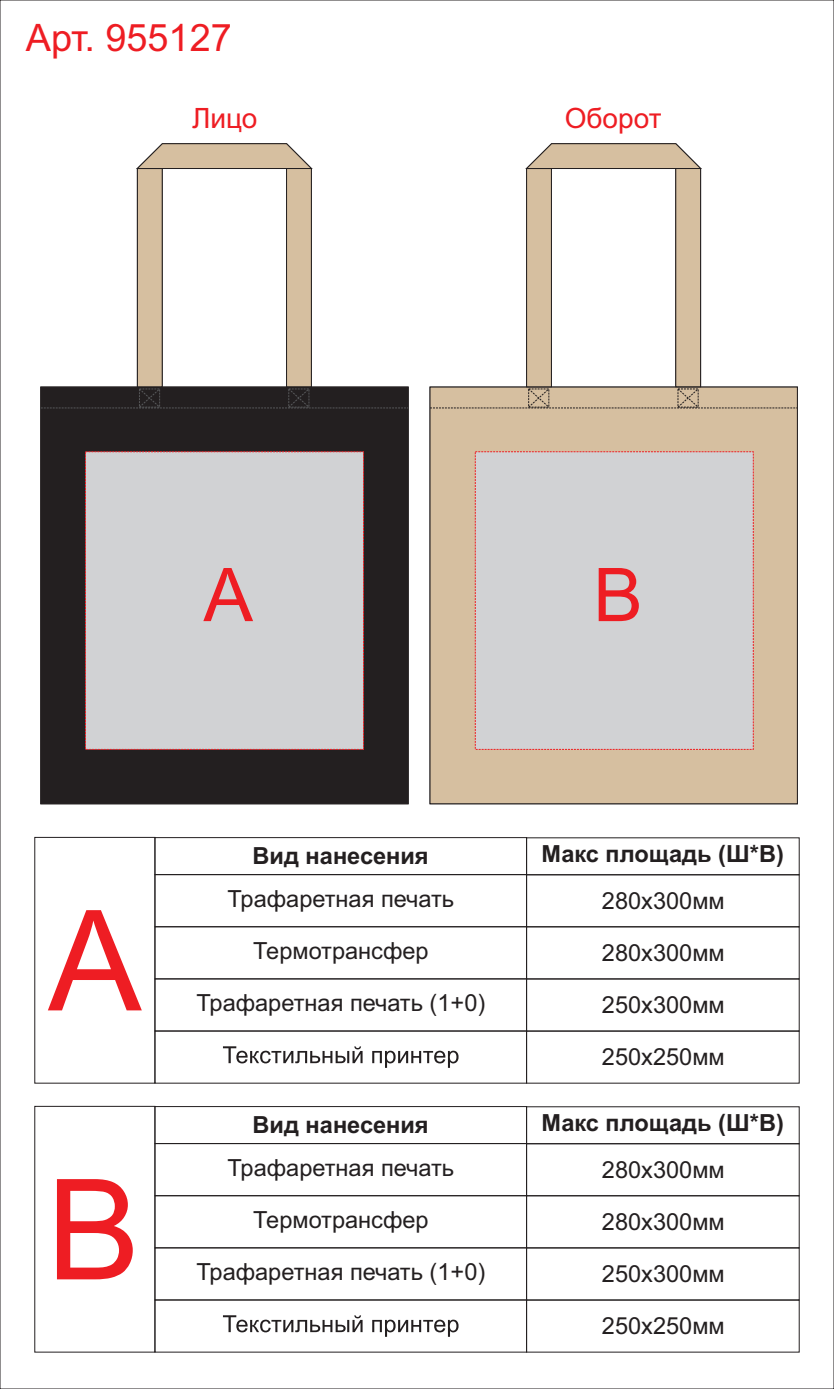
<style>
.page{position:relative;width:834px;height:1389px;background:#fff}
.page>*{position:absolute;margin:0;border:0;box-sizing:border-box;transform-origin:0 0}
.t1{font:140px "Arial";color:#ee1d23}
.t2{font:74.16px "Arial";color:#ee1d23}
.t3{font:37.83px "Arial";color:#ee1d23}
.t4{font:28px "Arial";color:#ee1d23}
.t5{font:23.55px "Arial";color:#231f20}
.t6{font:700 23.55px "Arial";color:#231f20}
</style>
<div class="page">
<div style="left:41px;top:409px;width:367px;height:395px;background:#231f20"></div>
<svg style="left:41px;top:143px;width:367px;height:266px"></svg>
<div style="left:430px;top:409px;width:367px;height:395px;background:#d6bfa0"></div>
<svg style="left:430px;top:143px;width:367px;height:266px"></svg>
<div style="left:155px;top:1106px;width:371px;height:38px;border:1px solid #231f20"></div>
<div style="left:155px;top:837px;width:371px;height:38px;border:1px solid #231f20"></div>
<div style="left:155px;top:1143px;width:371px;height:53px;border:1px solid #231f20"></div>
<div style="left:155px;top:874px;width:371px;height:53px;border:1px solid #231f20"></div>
<div style="left:155px;top:1248px;width:371px;height:52px;border:1px solid #231f20"></div>
<div style="left:155px;top:1300px;width:371px;height:52px;border:1px solid #231f20"></div>
<div style="left:155px;top:1031px;width:371px;height:52px;border:1px solid #231f20"></div>
<div style="left:526px;top:1143px;width:273px;height:53px;border:1px solid #231f20"></div>
<div style="left:526px;top:874px;width:273px;height:53px;border:1px solid #231f20"></div>
<div style="left:526px;top:1300px;width:273px;height:52px;border:1px solid #231f20"></div>
<div style="left:526px;top:1031px;width:273px;height:52px;border:1px solid #231f20"></div>
<div style="left:35px;top:1106px;width:120px;height:246px;border:1px solid #231f20"></div>
<div style="left:35px;top:837px;width:120px;height:246px;border:1px solid #231f20"></div>
<svg style="left:223px;top:1315px;width:235px;height:22px"></svg>
<svg style="left:223px;top:1046px;width:235px;height:22px"></svg>
<div style="left:155px;top:1195px;width:371px;height:53px;border:1px solid #231f20"></div>
<div style="left:155px;top:926px;width:371px;height:53px;border:1px solid #231f20"></div>
<div style="left:526px;top:1196px;width:273px;height:52px;border:1px solid #231f20"></div>
<div style="left:526px;top:927px;width:273px;height:52px;border:1px solid #231f20"></div>
<div style="left:475px;top:452px;width:278px;height:298px;background:#d1d2d4"></div>
<div style="left:85px;top:452px;width:278px;height:298px;background:#d1d2d4"></div>
<h3 class="t3" style="left:26px;top:23px;width:207px">Арт. 955127</h3>
<p class="t4" style="left:192px;top:108px;width:67px">Лицо</p>
<p class="t4" style="left:564px;top:107px;width:98px">Оборот</p>
<h2 class="t2" style="left:203px;top:567px;width:51px">А</h2>
<h2 class="t2" style="left:593px;top:567px;width:51px">В</h2>
<h1 class="t1" style="left:48px;top:908px;width:95px">А</h1>
<h1 class="t1" style="left:47px;top:1177px;width:95px">В</h1>
<p class="t6" style="left:252px;top:847px;width:178px">Вид нанесения</p>
<p class="t5" style="left:227px;top:890px;width:228px">Трафаретная печать</p>
<p class="t5" style="left:253px;top:942px;width:177px">Термотрансфер</p>
<p class="t5" style="left:196px;top:994px;width:290px">Трафаретная печать (1+0)</p>
<p class="t6" style="left:252px;top:1116px;width:178px">Вид нанесения</p>
<p class="t5" style="left:227px;top:1159px;width:228px">Трафаретная печать</p>
<p class="t5" style="left:253px;top:1211px;width:177px">Термотрансфер</p>
<p class="t5" style="left:196px;top:1263px;width:290px">Трафаретная печать (1+0)</p>
<p class="t6" style="left:541px;top:845px;width:244px">Макс площадь (Ш*В)</p>
<p class="t5" style="left:601px;top:892px;width:124px">280х300мм</p>
<p class="t5" style="left:601px;top:944px;width:124px">280х300мм</p>
<p class="t5" style="left:601px;top:996px;width:124px">250х300мм</p>
<p class="t5" style="left:601px;top:1048px;width:124px">250х250мм</p>
<p class="t6" style="left:541px;top:1114px;width:244px">Макс площадь (Ш*В)</p>
<p class="t5" style="left:601px;top:1161px;width:124px">280х300мм</p>
<p class="t5" style="left:601px;top:1213px;width:124px">280х300мм</p>
<p class="t5" style="left:601px;top:1265px;width:124px">250х300мм</p>
<p class="t5" style="left:601px;top:1317px;width:124px">250х250мм</p>
</div>
